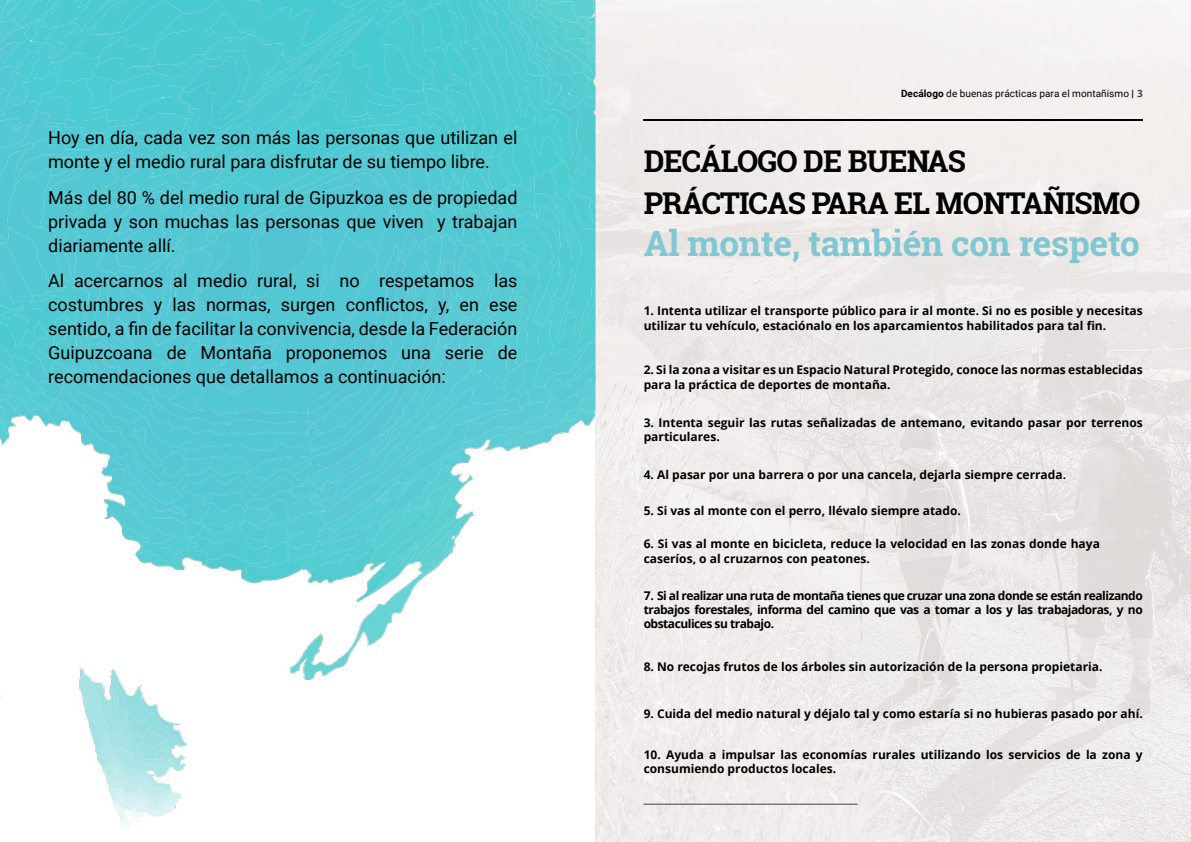
<style>
.page{position:relative;width:1191px;height:842px;background:#fff}
.page>*{position:absolute;margin:0;border:0;box-sizing:border-box;transform-origin:0 0}
.t1{font:700 35px "Roboto Slab";letter-spacing:-.01em;color:#81c7d1}
.t2{font:700 30px/42px "Roboto Slab";letter-spacing:-.03em;color:#000}
.t3{font:18px/24px "Roboto";color:#000;text-align:justify}
.t4{font:700 12px/14.4px "Open Sans";color:#000}
.t5{font:10px "Roboto";letter-spacing:.005em;color:#000}
.s1{font-weight:700}
.s2{font-weight:900}
.s3{font-family:"Open Sans";font-weight:700;color:#414042}
</style>
<div class="page">
<img style="left:0;top:0;width:595px;height:827px">
<img style="left:595px;top:0;width:596px;height:841px">
<hr style="left:643px;top:119px;width:499px;height:2px;background:#000">
<hr style="left:643px;top:804px;width:214px;height:1px;background:#414042">
<h3 class="t3" style="left:48px;top:125px;width:471px">Hoy en día, cada vez son más las personas que utilizan el monte y el medio rural para disfrutar de su tiempo libre.</h3>
<h3 class="t3" style="left:48px;top:185px;width:471px">Más del 80 % del medio rural de Gipuzkoa es de propiedad privada y son muchas las personas que viven y trabajan diariamente allí.</h3>
<p class="t3" style="left:48px;top:268px;width:471px">Al acercarnos al medio rural, si no respetamos las costumbres y las normas, surgen conflictos, y, en ese sentido, a fin de facilitar la convivencia, desde la Federación Guipuzcoana de Montaña proponemos una serie de recomendaciones que detallamos a continuación:</p>
<p class="t5" style="left:901px;top:87px;width:243px"><span class="s1">Decálogo</span> de buenas prácticas para el montañismo <span class="s2">|</span> <span class="s3">3</span></p>
<h2 class="t2" style="left:643px;top:140px;width:498px">DECÁLOGO DE BUENAS<br>PRÁCTICAS PARA EL MONTAÑISMO</h2>
<h1 class="t1" style="left:643px;top:219px;width:497px">Al monte, también con respeto</h1>
<p class="t4" style="left:643px;top:304px;width:500px">1. Intenta utilizar el transporte público para ir al monte. Si no es posible y necesitas utilizar tu vehículo, estaciónalo en los aparcamientos habilitados para tal fin.</p>
<p class="t4" style="left:643px;top:363px;width:500px">2. Si la zona a visitar es un Espacio Natural Protegido, conoce las normas establecidas para la práctica de deportes de montaña.</p>
<p class="t4" style="left:643px;top:415px;width:500px">3. Intenta seguir las rutas señalizadas de antemano, evitando pasar por terrenos particulares.</p>
<p class="t4" style="left:643px;top:467px;width:424px">4. Al pasar por una barrera o por una cancela, dejarla siempre cerrada.</p>
<p class="t4" style="left:643px;top:503px;width:319px">5. Si vas al monte con el perro, llévalo siempre atado.</p>
<p class="t4" style="left:643px;top:537px;width:458px">6. Si vas al monte en bicicleta, reduce la velocidad en las zonas donde haya caseríos, o al cruzarnos con peatones.</p>
<p class="t4" style="left:643px;top:588px;width:500px;text-align:justify">7. Si al realizar una ruta de montaña tienes que cruzar una zona donde se están realizando trabajos forestales, informa del camino que vas a tomar a los y las trabajadoras, y no obstaculices su trabajo.</p>
<p class="t4" style="left:643px;top:659px;width:460px">8. No recojas frutos de los árboles sin autorización de la persona propietaria.</p>
<p class="t4" style="left:643px;top:706px;width:500px">9. Cuida del medio natural y déjalo tal y como estaría si no hubieras pasado por ahí.</p>
<p class="t4" style="left:643px;top:747px;width:500px">10. Ayuda a impulsar las economías rurales utilizando los servicios de la zona y consumiendo productos locales.</p>
</div>
